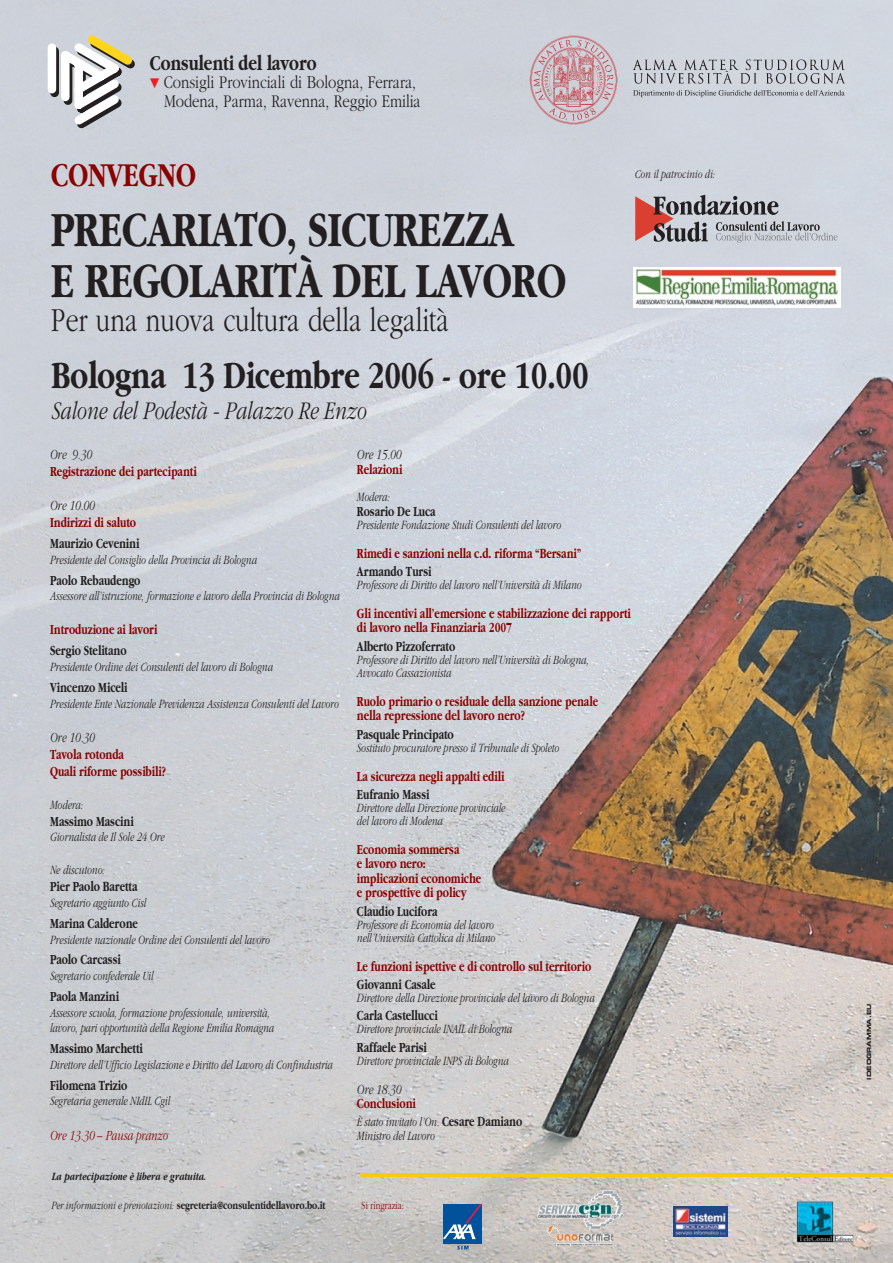
<style>
.page{position:relative;width:893px;height:1263px;background:#fff}
.page>*{position:absolute;margin:0;border:0;box-sizing:border-box;transform-origin:0 0}
.t1{font:700 51.3px/50.6px "Garamond";color:#231f20;scale:.74 1}
.t2{font:700 39.6px "Garamond";color:#231f20;scale:.74 1}
.t3{font:300 34.95px "Garamond";color:#231f20;scale:.74 1}
.t4{font:700 34.8px "Garamond";color:#8b0202;scale:.74 1}
.t5{font:italic 300 26.4px "Garamond";color:#231f20;scale:.74 1}
.t6{font:700 22.05px "Garamond";color:#231f20;scale:.74 1}
.t7{font:300 18.6px/18.6px "Garamond";color:#231f20;text-align:right;scale:.79 1}
.t8{font:700 14.4px/14.4px "Garamond";color:#8b0202;scale:.71 1}
.t9{font:700 14.4px "Garamond";color:#231f20;scale:.71 1}
.t10{font:italic 300 14.4px "Garamond";color:#231f20;scale:.71 1}
.t11{font:italic 300 14.4px "Garamond";color:#8b0202;scale:.71 1}
.t12{font:italic 300 13.2px/13.2px "Garamond";color:#231f20;scale:.71 1}
.t13{font:italic 300 12.45px "Garamond";color:#231f20;scale:.74 1}
.t14{font:700 11.55px "Garamond";color:#231f20;scale:.74 1}
.t15{font:italic 700 11.55px "Garamond";color:#231f20;scale:.74 1}
.t16{font:300 11.4px "Garamond";color:#8b0202;scale:.74 1}
.t17{font:5.85px "Eurostile Bold Extended Two";color:#231f20}
.s1{color:#ee1d23}
.s2{font-weight:300;font-style:italic}
.s3{font-weight:700;font-style:normal;font-size:14.4px}
</style>
<div class="page">
<img style="left:0;top:0;width:892px;height:1263px">
<hr style="left:360px;top:1173px;width:532px;height:3px;background:#feca0a">
<svg style="left:635px;top:195px;width:202px;height:48px;background:#afa5aa"></svg>
<img style="left:633px;top:267px;width:207px;height:40px">
<img style="left:528px;top:35px;width:90px;height:90px">
<img style="left:632px;top:59px;width:214px;height:26px">
<svg style="left:633px;top:90px;width:211px;height:7px"></svg>
<svg style="left:43px;top:28px;width:99px;height:108px"></svg>
<div style="left:443px;top:1204px;width:39px;height:39px;background:#01519b"></div>
<svg style="left:443px;top:1204px;width:39px;height:35px"></svg>
<svg style="left:457px;top:1246px;width:11px;height:4px"></svg>
<img style="left:674px;top:1207px;width:53px;height:30px">
<img style="left:796px;top:1201px;width:57px;height:42px">
<img style="left:537px;top:1204px;width:86px;height:25px">
<img style="left:547px;top:1230px;width:63px;height:12px">
<h3 class="t6" style="left:150px;top:54px;width:227px">Consulenti del lavoro</h3>
<h3 class="t7" style="left:150px;top:74px;width:344px"><span class="s1">▼</span> Consigli Provinciali di Bologna, Ferrara,<br>Modena, Parma, Ravenna, Reggio Emilia</h3>
<h3 class="t4" style="left:51px;top:162px;width:197px">CONVEGNO</h3>
<h1 class="t1" style="left:51px;top:208px;width:697px">PRECARIATO, SICUREZZA<br>E REGOLARITÀ DEL LAVORO</h1>
<h3 class="t3" style="left:51px;top:306px;width:539px">Per una nuova cultura della legalità</h3>
<h2 class="t2" style="left:52px;top:360px;width:727px">Bologna 13 Dicembre 2006 - ore 10.00</h2>
<h3 class="t5" style="left:52px;top:400px;width:427px">Salone del Podestà - Palazzo Re Enzo</h3>
<p class="t13" style="left:635px;top:170px;width:110px">Con il patrocinio di:</p>
<p class="t10" style="left:50px;top:449px;width:60px">Ore 9.30</p>
<p class="t8" style="left:50px;top:465px;width:208px">Registrazione dei partecipanti</p>
<p class="t10" style="left:50px;top:500px;width:64px">Ore 10.00</p>
<p class="t8" style="left:50px;top:517px;width:122px">Indirizzi di saluto</p>
<p class="t9" style="left:50px;top:538px;width:127px">Maurizio Cevenini</p>
<p class="t12" style="left:50px;top:554px;width:293px">Presidente del Consiglio della Provincia di Bologna</p>
<p class="t9" style="left:50px;top:574px;width:129px">Paolo Rebaudengo</p>
<p class="t12" style="left:50px;top:591px;width:409px">Assessore all’istruzione, formazione e lavoro della Provincia di Bologna</p>
<p class="t8" style="left:50px;top:624px;width:152px">Introduzione ai lavori</p>
<p class="t9" style="left:50px;top:645px;width:109px">Sergio Stelitano</p>
<p class="t12" style="left:50px;top:661px;width:315px">Presidente Ordine dei Consulenti del lavoro di Bologna</p>
<p class="t9" style="left:50px;top:682px;width:110px">Vincenzo Miceli</p>
<p class="t12" style="left:50px;top:698px;width:408px">Presidente Ente Nazionale Previdenza Assistenza Consulenti del Lavoro</p>
<p class="t10" style="left:50px;top:732px;width:64px">Ore 10.30</p>
<p class="t8" style="left:50px;top:747px;width:165px;line-height:17.1px">Tavola rotonda<br>Quali riforme possibili?</p>
<p class="t12" style="left:50px;top:799px;width:48px">Modera:</p>
<p class="t9" style="left:50px;top:815px;width:119px">Massimo Mascini</p>
<p class="t12" style="left:50px;top:832px;width:163px">Giornalista de Il Sole 24 Ore</p>
<p class="t12" style="left:50px;top:865px;width:79px">Ne discutono:</p>
<p class="t9" style="left:50px;top:881px;width:124px">Pier Paolo Baretta</p>
<p class="t12" style="left:50px;top:897px;width:137px">Segretario aggiunto Cisl</p>
<p class="t9" style="left:50px;top:918px;width:125px">Marina Calderone</p>
<p class="t12" style="left:50px;top:934px;width:311px">Presidente nazionale Ordine dei Consulenti del lavoro</p>
<p class="t9" style="left:50px;top:954px;width:101px">Paolo Carcassi</p>
<p class="t12" style="left:50px;top:970px;width:147px">Segretario confederale Uil</p>
<p class="t9" style="left:50px;top:991px;width:98px">Paola Manzini</p>
<p class="t12" style="left:50px;top:1006px;width:317px;line-height:15.8px">Assessore scuola, formazione professionale, università, lavoro, pari opportunità della Regione Emilia Romagna</p>
<p class="t9" style="left:50px;top:1043px;width:132px">Massimo Marchetti</p>
<p class="t12" style="left:50px;top:1059px;width:400px">Direttore dell’Ufficio Legislazione e Diritto del Lavoro di Confindustria</p>
<p class="t9" style="left:50px;top:1080px;width:110px">Filomena Trizio</p>
<p class="t12" style="left:50px;top:1096px;width:170px">Segretaria generale NIdIL Cgil</p>
<p class="t11" style="left:50px;top:1130px;width:167px">Ore 13.30 – Pausa pranzo</p>
<p class="t15" style="left:51px;top:1172px;width:210px">La partecipazione è libera e gratuita.</p>
<p class="t14" style="left:51px;top:1201px;width:372px"><span class="s2">Per informazioni e prenotazioni:</span> segreteria@consulentidellavoro.bo.it</p>
<p class="t10" style="left:357px;top:449px;width:64px">Ore 15.00</p>
<p class="t8" style="left:357px;top:463px;width:65px">Relazioni</p>
<p class="t12" style="left:357px;top:492px;width:48px">Modera:</p>
<p class="t9" style="left:357px;top:506px;width:112px">Rosario De Luca</p>
<p class="t12" style="left:357px;top:519px;width:289px">Presidente Fondazione Studi Consulenti del lavoro</p>
<p class="t8" style="left:357px;top:547px;width:317px">Rimedi e sanzioni nella c.d. riforma “Bersani”</p>
<p class="t9" style="left:357px;top:566px;width:106px">Armando Tursi</p>
<p class="t12" style="left:357px;top:579px;width:318px">Professore di Diritto del lavoro nell’Università di Milano</p>
<p class="t8" style="left:357px;top:607px;width:387px">Gli incentivi all’emersione e stabilizzazione dei rapporti di lavoro nella Finanziaria 2007</p>
<p class="t9" style="left:357px;top:641px;width:140px">Alberto Pizzoferrato</p>
<p class="t12" style="left:357px;top:654px;width:328px">Professore di Diritto del lavoro nell’Università di Bologna,<br>Avvocato Cassazionista</p>
<p class="t8" style="left:357px;top:695px;width:341px">Ruolo primario o residuale della sanzione penale nella repressione del lavoro nero?</p>
<p class="t9" style="left:357px;top:728px;width:138px">Pasquale Principato</p>
<p class="t12" style="left:357px;top:742px;width:286px">Sostituto procuratore presso il Tribunale di Spoleto</p>
<p class="t8" style="left:357px;top:770px;width:209px">La sicurezza negli appalti edili</p>
<p class="t9" style="left:357px;top:789px;width:104px">Eufranio Massi</p>
<p class="t12" style="left:357px;top:802px;width:210px">Direttore della Direzione provinciale del lavoro di Modena</p>
<p class="t8" style="left:357px;top:843px;width:177px">Economia sommersa<br>e lavoro nero: implicazioni economiche e prospettive di policy</p>
<p class="t9" style="left:357px;top:905px;width:115px">Claudio Lucifora</p>
<p class="t12" style="left:357px;top:919px;width:196px">Professore di Economia del lavoro nell’Università Cattolica di Milano</p>
<p class="t8" style="left:357px;top:960px;width:331px">Le funzioni ispettive e di controllo sul territorio</p>
<p class="t9" style="left:357px;top:979px;width:112px">Giovanni Casale</p>
<p class="t12" style="left:357px;top:992px;width:336px">Direttore della Direzione provinciale del lavoro di Bologna</p>
<p class="t9" style="left:357px;top:1010px;width:115px">Carla Castellucci</p>
<p class="t12" style="left:357px;top:1024px;width:220px">Direttore provinciale INAIL di Bologna</p>
<p class="t9" style="left:357px;top:1041px;width:100px">Raffaele Parisi</p>
<p class="t12" style="left:357px;top:1055px;width:215px">Direttore provinciale INPS di Bologna</p>
<p class="t10" style="left:357px;top:1084px;width:64px">Ore 18.30</p>
<p class="t8" style="left:357px;top:1098px;width:84px">Conclusioni</p>
<p class="t12" style="left:357px;top:1117px;width:234px">È stato invitato l’On. <span class="s3">Cesare Damiano<br></span>Ministro del Lavoro</p>
<p class="t16" style="left:361px;top:1201px;width:59px">Si ringrazia:</p>
<p class="t17" style="left:866px;top:1080px;width:78px;rotate:-90deg">IDEOGRAMMA.EU</p>
</div>
